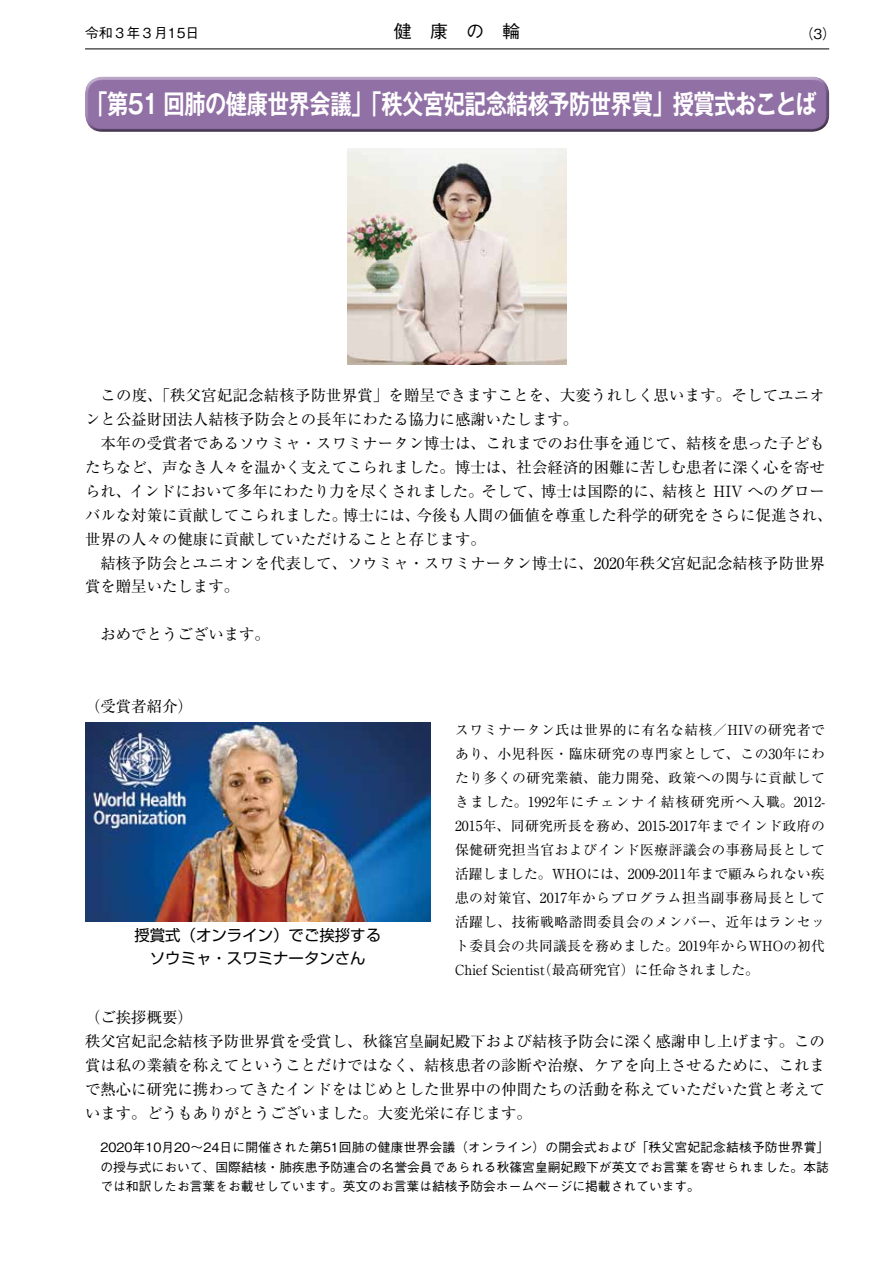
<style>
.page{position:relative;width:893px;height:1263px;background:#fff}
.page>*{position:absolute;margin:0;border:0;box-sizing:border-box;transform-origin:0 0}
.t1{font:700 26.55px "Gothic MB101 Pr 6 N De";letter-spacing:-.02em;color:#fff;scale:.8 1}
.t2{font:500 18px "Gothic BBB Pr 6 N";color:#000}
.t3{font:15.45px/23.9px "Ryumin Pr 6 N";color:#000}
.t4{font:15.45px/23.1px "Shin Go Pr 6 N";color:#000;text-align:center}
.t5{font:13.8px/23.9px "Ryumin Pr 6 N";color:#000;text-align:justify}
.t6{font:500 13.8px "Gothic BBB Pr 6 N";color:#000}
.t7{font:500 12.75px/19.2px "Gothic BBB Pr 6 N";color:#000;text-align:justify}
</style>
<div class="page">
<hr style="left:85px;top:49px;width:744px;height:1px;background:#000">
<div style="left:82px;top:76px;width:748px;height:49px;background:#baa6c7"></div>
<div style="left:82px;top:79px;width:748px;height:54px;background:#000;opacity:.75"></div>
<img style="left:347px;top:148px;width:220px;height:217px">
<img style="left:85px;top:722px;width:345px;height:199px">
<p class="t6" style="left:85px;top:21px;width:116px">令和３年３月15日</p>
<p class="t2" style="left:394px;top:17px;width:128px">健　康　の　輪</p>
<p class="t6" style="left:800px;top:22px;width:38px">（3）</p>
<p class="t1" style="left:86px;top:82px;width:914px">「第51 回肺の健康世界会議」「秩父宮妃記念結核予防世界賞」授賞式おことば</p>
<p class="t3" style="left:85px;top:383px;width:749px">　この度、「秩父宮妃記念結核予防世界賞」を贈呈できますことを、大変うれしく思います。そしてユニオンと公益財団法人結核予防会との⻑年にわたる協力に感謝いたします。<br>　本年の受賞者であるソウミャ・スワミナータン博士は、これまでのお仕事を通じて、結核を患った子どもたちなど、声なき人々を温かく支えてこられました。博士は、社会経済的困難に苦しむ患者に深く心を寄せられ、インドにおいて多年にわたり力を尽くされました。そして、博士は国際的に、結核と HIV へのグローバルな対策に貢献してこられました。博士には、今後も人間の価値を尊重した科学的研究をさらに促進され、世界の人々の健康に貢献していただけることと存じます。<br>　結核予防会とユニオンを代表して、ソウミャ・スワミナータン博士に、2020年秩父宮妃記念結核予防世界賞を贈呈いたします。</p>
<p class="t3" style="left:85px;top:622px;width:186px">　おめでとうございます。</p>
<p class="t3" style="left:85px;top:693px;width:109px">（受賞者紹介）</p>
<p class="t5" style="left:455px;top:717px;width:372px">スワミナータン氏は世界的に有名な結核／HIVの研究者であり、小児科医・臨床研究の専門家として、この30年にわたり多くの研究業績、能力開発、政策への関与に貢献してきました。1992年にチェンナイ結核研究所へ入職。2012- 2015年、同研究所長を務め、2015-2017年までインド政府の保健研究担当官およびインド医療評議会の事務局長として活躍しました。WHOには、2009-2011年まで顧みられない疾患の対策官、2017年からプログラム担当副事務局長として活躍し、技術戦略諮問委員会のメンバー、近年はランセット委員会の共同議長を務めました。2019年からWHOの初代Chief Scientist（最高研究官）に任命されました。</p>
<p class="t3" style="left:85px;top:1004px;width:741px">（ご挨拶概要）<br>秩父宮妃記念結核予防世界賞を受賞し、秋篠宮皇嗣妃殿下および結核予防会に深く感謝申し上げます。この賞は私の業績を称えてということだけではなく、結核患者の診断や治療、ケアを向上させるために、これまで熱心に研究に携わってきたインドをはじめとした世界中の仲間たちの活動を称えていただいた賞と考えています。どうもありがとうございました。大変光栄に存じます。</p>
<p class="t7" style="left:100px;top:1137px;width:730px">2020年10月20～24日に開催された第51回肺の健康世界会議（オンライン）の開会式および「秩父宮妃記念結核予防世界賞」の授与式において、国際結核・肺疾患予防連合の名誉会員であられる秋篠宮皇嗣妃殿下が英文でお言葉を寄せられました。本誌では和訳したお言葉をお載せしています。英文のお言葉は結核予防会ホームページに掲載されています。</p>
<p class="t4" style="left:134px;top:922px;width:248px">授賞式（オンライン）でご挨拶するソウミャ・スワミナータンさん</p>
</div>
